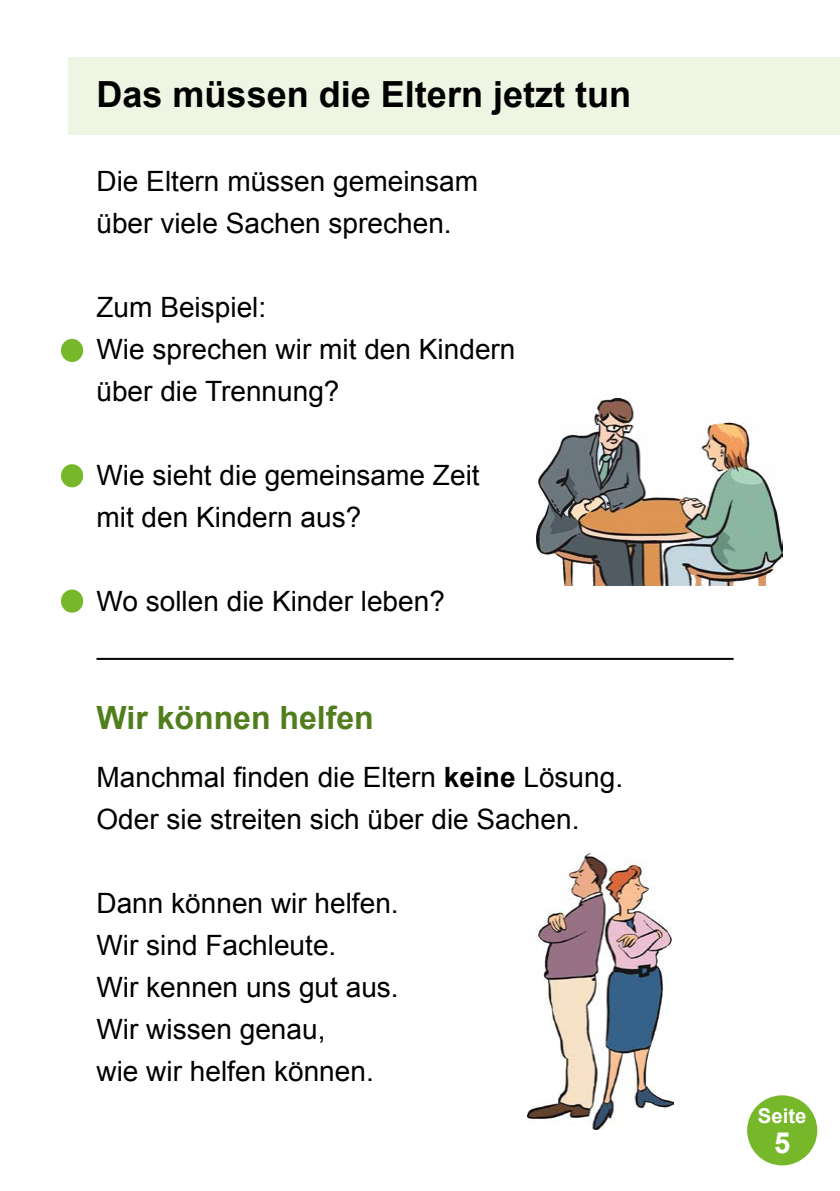
<style>
.page{position:relative;width:840px;height:1191px;background:#fff}
.page>*{position:absolute;margin:0;border:0;box-sizing:border-box;transform-origin:0 0}
.t1{font:700 36px "Arial";color:#000}
.t2{font:700 32px "Arial";color:#517e1d}
.t3{font:700 29px "Arial";color:#fff}
.t4{font:28px/42px "Arial";color:#000}
.t5{font:700 20.4px "Arial";color:#fff}
.s1{font-weight:700}
</style>
<div class="page">
<div style="left:746px;top:1095px;width:70px;height:70px;background:#76b82a;border-radius:50%"></div>
<div style="left:68px;top:57px;width:771px;height:77px;background:#eef5e3"></div>
<div style="left:61px;top:339px;width:22px;height:23px;background:#76b82a;border-radius:50%"></div>
<div style="left:61px;top:464px;width:22px;height:23px;background:#76b82a;border-radius:50%"></div>
<div style="left:61px;top:589px;width:22px;height:23px;background:#76b82a;border-radius:50%"></div>
<img style="left:536px;top:398px;width:245px;height:188px">
<img style="left:527px;top:853px;width:146px;height:276px">
<hr style="left:96px;top:658px;width:637px;height:2px;background:#000">
<p class="t1" style="left:96px;top:70px;width:536px">Das müssen die Eltern jetzt tun</p>
<p class="t4" style="left:96px;top:160px;width:383px">Die Eltern müssen gemeinsam über viele Sachen sprechen.</p>
<p class="t4" style="left:96px;top:286px;width:420px">Zum Beispiel:<br>Wie sprechen wir mit den Kindern über die Trennung?</p>
<p class="t4" style="left:96px;top:454px;width:384px">Wie sieht die gemeinsame Zeit mit den Kindern aus?</p>
<p class="t4" style="left:96px;top:580px;width:350px">Wo sollen die Kinder leben?</p>
<p class="t2" style="left:96px;top:696px;width:279px">Wir können helfen</p>
<p class="t4" style="left:96px;top:756px;width:528px">Manchmal finden die Eltern <span class="s1">keine</span> Lösung.<br>Oder sie streiten sich über die Sachen.</p>
<p class="t4" style="left:96px;top:882px;width:303px">Dann können wir helfen.<br>Wir sind Fachleute.<br>Wir kennen uns gut aus.<br>Wir wissen genau,<br>wie wir helfen können.</p>
<p class="t5" style="left:757px;top:1102px;width:50px">Seite</p>
<p class="t3" style="left:773px;top:1123px;width:18px">5</p>
</div>
